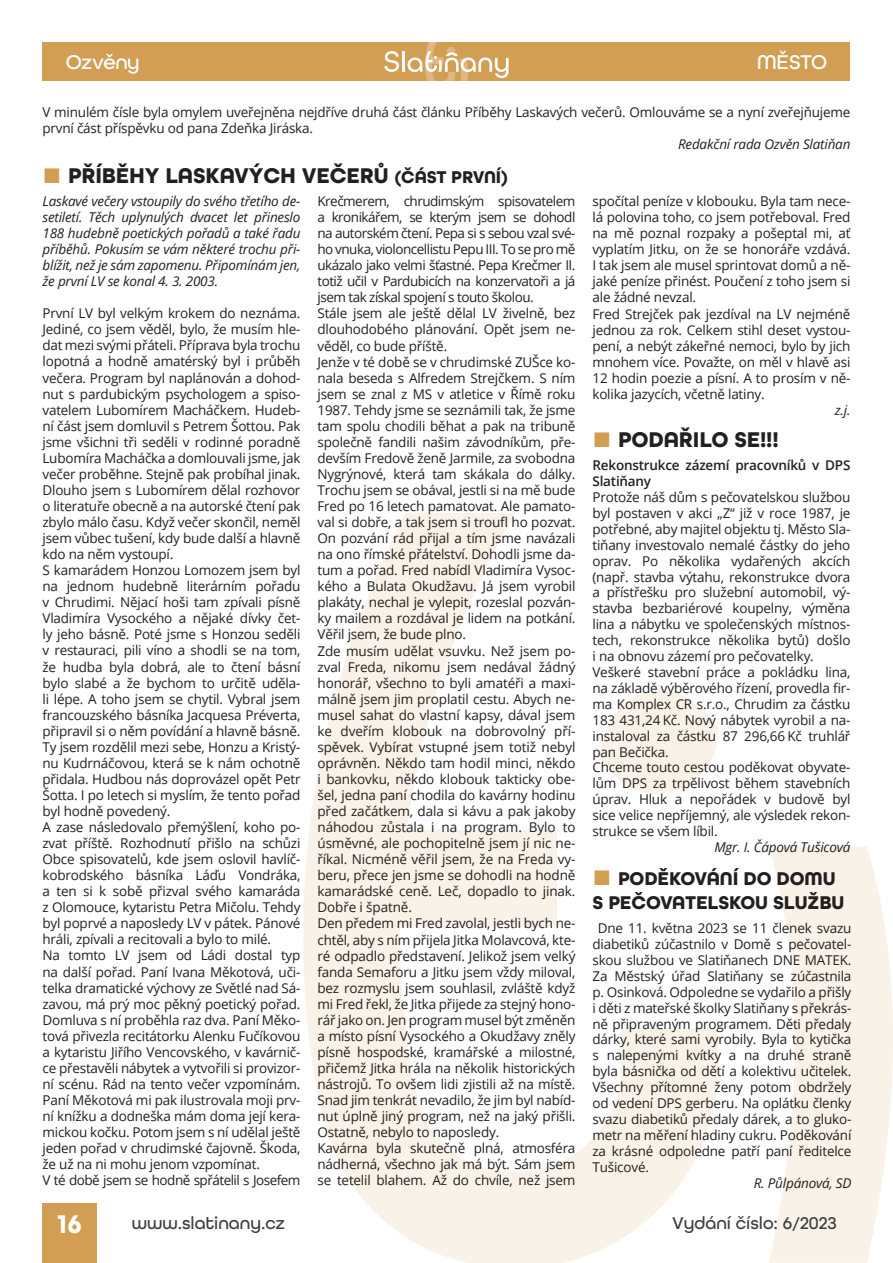
<style>
.page{position:relative;width:893px;height:1263px;background:#fff}
.page>*{position:absolute;margin:0;border:0;box-sizing:border-box;transform-origin:0 0}
.t1{font:700 27px "All Round Gothic";color:#fff}
.t2{font:700 22.5px "All Round Gothic";letter-spacing:-.005em;color:#231f20}
.t3{font:500 21px "All Round Gothic";letter-spacing:-.02em;color:#fff}
.t4{font:700 19.5px/24px "All Round Gothic";letter-spacing:-.005em;color:#231f20}
.t5{font:500 18px "All Round Gothic";color:#3e3e3f}
.t6{font:13.5px/16px "Open Sans";letter-spacing:-.015em;color:#231f20}
.t7{font:italic 13.5px/16px "Open Sans";letter-spacing:-.015em;color:#231f20;text-align:justify}
.t8{font:600 13.5px/15.9px "Open Sans";letter-spacing:-.015em;color:#231f20}
.s1{font-family:"Times New Roman";font-size:31.5px;color:#d19e54}
.s2{font-size:18px}
</style>
<div class="page">
<svg style="left:303px;top:513px;width:415px;height:750px"></svg>
<svg style="left:769px;top:847px;width:124px;height:416px;fill:#f9f2e8"></svg>
<svg style="left:600px;top:690px;width:119px;height:104px"></svg>
<div style="left:43px;top:1203px;width:54px;height:60px;background:#d19e54"></div>
<div style="left:43px;top:43px;width:807px;height:38px;background:#d19e54"></div>
<svg style="left:384px;top:51px;width:15px;height:21px"></svg>
<hr style="left:402px;top:51px;width:3px;height:21px;background:#fff">
<svg style="left:408px;top:42px;width:101px;height:39px"></svg>
<h3 class="t3" style="left:66px;top:49px;width:76px">Ozvěny</h3>
<h3 class="t3" style="left:757px;top:49px;width:72px">MĚSTO</h3>
<p class="t6" style="left:43px;top:103px;width:809px">V minulém čísle byla omylem uveřejněna nejdříve druhá část článku Příběhy Laskavých večerů. Omlouváme se a nyní zveřejňujeme první část příspěvku od pana Zdeňka Jiráska.</p>
<p class="t7" style="left:678px;top:136px;width:174px">Redakční rada Ozvěn Slatiňan</p>
<h2 class="t2" style="left:43px;top:162px;width:467px"><span class="s1">■</span> PŘÍBĚHY LASKAVÝCH VEČERŮ <span class="s2">(ČÁST PRVNÍ)</span></h2>
<p class="t7" style="left:43px;top:193px;width:259px">Laskavé večery vstoupily do svého třetího de&shy;setiletí. Těch uplynulých dvacet let přineslo 188 hudebně poetických pořadů a také řadu příběhů. Pokusím se vám některé trochu při&shy;blížit, než je sám zapomenu. Připomínám jen, že první LV se konal 4. 3. 2003.</p>
<p class="t6" style="left:43px;top:305px;width:259px">První LV byl velkým krokem do neznáma.<br>Jediné, co jsem věděl, bylo, že musím hle&shy;dat mezi svými přáteli. Příprava byla trochu lopotná a hodně amatérský byl i průběh večera. Program byl naplánován a dohod&shy;nut s pardubickým psychologem a spiso&shy;vatelem Lubomírem Macháčkem. Hudeb&shy;ní část jsem domluvil s Petrem Šottou. Pak jsme všichni tři seděli v rodinné poradně Lubomíra Macháčka a domlouvali jsme, jak večer proběhne. Stejně pak probíhal jinak.<br>Dlouho jsem s Lubomírem dělal rozhovor o literatuře obecně a na autorské čtení pak zbylo málo času. Když večer skončil, neměl jsem vůbec tušení, kdy bude další a hlavně kdo na něm vystoupí.<br>S kamarádem Honzou Lomozem jsem byl na jednom hudebně literárním pořadu v Chrudimi. Nějací hoši tam zpívali písně Vladimíra Vysockého a nějaké dívky čet&shy;ly jeho básně. Poté jsme s Honzou seděli v restauraci, pili víno a shodli se na tom, že hudba byla dobrá, ale to čtení básní bylo slabé a že bychom to určitě uděla&shy;li lépe. A toho jsem se chytil. Vybral jsem francouzského básníka Jacquesa Préverta, připravil si o něm povídání a hlavně básně.<br>Ty jsem rozdělil mezi sebe, Honzu a Kristý&shy;nu Kudrnáčovou, která se k nám ochotně přidala. Hudbou nás doprovázel opět Petr Šotta. I po letech si myslím, že tento pořad byl hodně povedený.<br>A zase následovalo přemýšlení, koho po&shy;zvat příště. Rozhodnutí přišlo na schůzi Obce spisovatelů, kde jsem oslovil havlíč&shy;kobrodského básníka Láďu Vondráka, a ten si k sobě přizval svého kamaráda z Olomouce, kytaristu Petra Mičolu. Tehdy byl poprvé a naposledy LV v pátek. Pánové hráli, zpívali a recitovali a bylo to milé.<br>Na tomto LV jsem od Ládi dostal typ na další pořad. Paní Ivana Měkotová, uči&shy;telka dramatické výchovy ze Světlé nad Sá&shy;zavou, má prý moc pěkný poetický pořad.<br>Domluva s ní proběhla raz dva. Paní Měko&shy;tová přivezla recitátorku Alenku Fučíkovou a kytaristu Jiřího Vencovského, v kavárnič&shy;ce přestavěli nábytek a vytvořili si provizor&shy;ní scénu. Rád na tento večer vzpomínám.<br>Paní Měkotová mi pak ilustrovala moji prv&shy;ní knížku a dodneška mám doma její kera&shy;mickou kočku. Potom jsem s ní udělal ještě jeden pořad v chrudimské čajovně. Škoda, že už na ni mohu jenom vzpomínat.<br>V té době jsem se hodně spřátelil s Josefem</p>
<p class="t6" style="left:317px;top:193px;width:259px">Krečmerem, chrudimským spisovatelem a kronikářem, se kterým jsem se dohodl na autorském čtení. Pepa si s sebou vzal své&shy;ho vnuka, violoncellistu Pepu III. To se pro mě ukázalo jako velmi šťastné. Pepa Krečmer II. totiž učil v Pardubicích na konzervatoři a já jsem tak získal spojení s touto školou.<br>Stále jsem ale ještě dělal LV živelně, bez dlouhodobého plánování. Opět jsem ne&shy;věděl, co bude příště.<br>Jenže v té době se v chrudimské ZUŠce ko&shy;nala beseda s Alfredem Strejčkem. S ním jsem se znal z MS v atletice v Římě roku 1987. Tehdy jsme se seznámili tak, že jsme tam spolu chodili běhat a pak na tribuně společně fandili našim závodníkům, pře&shy;devším Fredově ženě Jarmile, za svobodna Nygrýnové, která tam skákala do dálky.<br>Trochu jsem se obával, jestli si na mě bude Fred po 16 letech pamatovat. Ale pamato&shy;val si dobře, a tak jsem si troufl ho pozvat.<br>On pozvání rád přijal a tím jsme navázali na ono římské přátelství. Dohodli jsme da&shy;tum a pořad. Fred nabídl Vladimíra Vysoc&shy;kého a Bulata Okudžavu. Já jsem vyrobil plakáty, nechal je vylepit, rozeslal pozván&shy;ky mailem a rozdával je lidem na potkání.<br>Věřil jsem, že bude plno.<br>Zde musím udělat vsuvku. Než jsem po&shy;zval Freda, nikomu jsem nedával žádný honorář, všechno to byli amatéři a maxi&shy;málně jsem jim proplatil cestu. Abych ne&shy;musel sahat do vlastní kapsy, dával jsem ke dveřím klobouk na dobrovolný pří&shy;spěvek. Vybírat vstupné jsem totiž nebyl oprávněn. Někdo tam hodil minci, někdo i bankovku, někdo klobouk takticky obe&shy;šel, jedna paní chodila do kavárny hodinu před začátkem, dala si kávu a pak jakoby náhodou zůstala i na program. Bylo to úsměvné, ale pochopitelně jsem jí nic ne&shy;říkal. Nicméně věřil jsem, že na Freda vy&shy;beru, přece jen jsme se dohodli na hodně kamarádské ceně. Leč, dopadlo to jinak.<br>Dobře i špatně.<br>Den předem mi Fred zavolal, jestli bych ne&shy;chtěl, aby s ním přijela Jitka Molavcová, kte&shy;ré odpadlo představení. Jelikož jsem velký fanda Semaforu a Jitku jsem vždy miloval, bez rozmyslu jsem souhlasil, zvláště když mi Fred řekl, že Jitka přijede za stejný hono&shy;rář jako on. Jen program musel být změněn a místo písní Vysockého a Okudžavy zněly písně hospodské, kramářské a milostné, přičemž Jitka hrála na několik historických nástrojů. To ovšem lidi zjistili až na místě.<br>Snad jim tenkrát nevadilo, že jim byl nabíd&shy;nut úplně jiný program, než na jaký přišli.<br>Ostatně, nebylo to naposledy.<br>Kavárna byla skutečně plná, atmosféra nádherná, všechno jak má být. Sám jsem se tetelil blahem. Až do chvíle, než jsem</p>
<p class="t6" style="left:592px;top:193px;width:259px">spočítal peníze v klobouku. Byla tam nece&shy;lá polovina toho, co jsem potřeboval. Fred na mě poznal rozpaky a pošeptal mi, ať vyplatím Jitku, on že se honoráře vzdává.<br>I tak jsem ale musel sprintovat domů a ně&shy;jaké peníze přinést. Poučení z toho jsem si ale žádné nevzal.<br>Fred Strejček pak jezdíval na LV nejméně jednou za rok. Celkem stihl deset vystou&shy;pení, a nebýt zákeřné nemoci, bylo by jich mnohem více. Považte, on měl v hlavě asi 12 hodin poezie a písní. A to prosím v ně&shy;kolika jazycích, včetně latiny.</p>
<p class="t7" style="left:835px;top:401px;width:17px">z.j.</p>
<h2 class="t2" style="left:592px;top:426px;width:188px"><span class="s1">■</span> PODAŘILO SE!!!</h2>
<p class="t8" style="left:592px;top:457px;width:259px">Rekonstrukce zázemí pracovníků v DPS<br>Slatiňany</p>
<p class="t6" style="left:592px;top:489px;width:259px">Protože náš dům s pečovatelskou službou byl postaven v akci „Z“ již v roce 1987, je potřebné, aby majitel objektu tj. Město Sla&shy;tiňany investovalo nemalé částky do jeho oprav. Po několika vydařených akcích (např. stavba výtahu, rekonstrukce dvora a přístřešku pro služební automobil, vý&shy;stavba bezbariérové koupelny, výměna lina a nábytku ve společenských místnos&shy;tech, rekonstrukce několika bytů) došlo i na obnovu zázemí pro pečovatelky.<br>Veškeré stavební práce a pokládku lina, na základě výběrového řízení, provedla fir&shy;ma Komplex CR s.r.o., Chrudim za částku 183 431,24 Kč. Nový nábytek vyrobil a na&shy;instaloval za částku 87 296,66 Kč truhlář pan Bečička.<br>Chceme touto cestou poděkovat obyvate&shy;lům DPS za trpělivost během stavebních úprav. Hluk a nepořádek v budově byl sice velice nepříjemný, ale výsledek rekon&shy;strukce se všem líbil.</p>
<p class="t7" style="left:714px;top:839px;width:137px">Mgr. I. Čápová Tušicová</p>
<h3 class="t4" style="left:592px;top:867px;width:253px"><span class="s1">■</span> PODĚKOVÁNÍ DO DOMU<br>S PEČOVATELSKOU SLUŽBU</h3>
<p class="t6" style="left:592px;top:920px;width:260px;text-align:justify;text-indent:5px">Dne 11. května 2023 se 11 členek svazu diabetiků zúčastnilo v Domě s pečovatel&shy;skou službou ve Slatiňanech DNE MATEK.<br>Za Městský úřad Slatiňany se zúčastnila p. Osinková. Odpoledne se vydařilo a přišly i děti z mateřské školky Slatiňany s překrás&shy;ně připraveným programem. Děti předaly dárky, které sami vyrobily. Byla to kytička s nalepenými kvítky a na druhé straně byla básnička od dětí a kolektivu učitelek.<br>Všechny přítomné ženy potom obdržely od vedení DPS gerberu. Na oplátku členky svazu diabetiků předaly dárek, a to gluko&shy;metr na měření hladiny cukru. Poděkování za krásné odpoledne patří paní ředitelce Tušicové.</p>
<p class="t7" style="left:754px;top:1174px;width:99px">R. Půlpánová, SD</p>
<h1 class="t1" style="left:57px;top:1208px;width:26px">16</h1>
<h3 class="t5" style="left:132px;top:1212px;width:155px">www.slatinany.cz</h3>
<h3 class="t5" style="left:672px;top:1212px;width:166px">Vydání číslo: 6/2023</h3>
</div>
